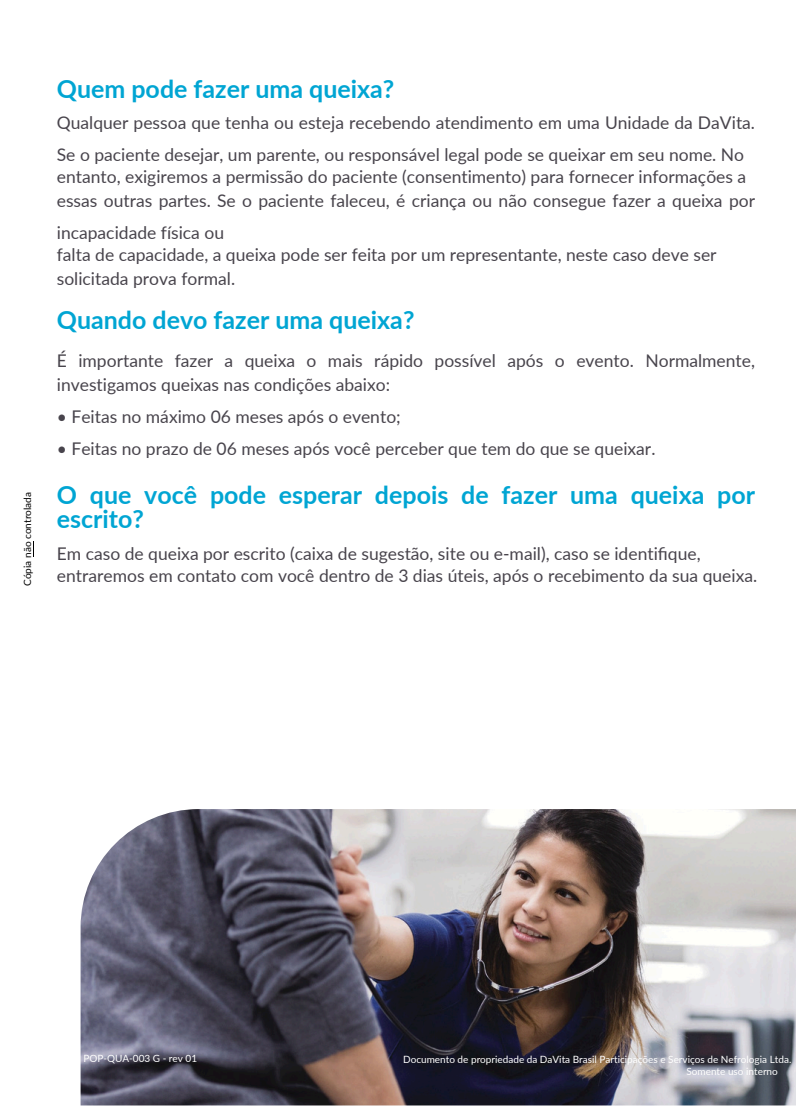
<style>
.page{position:relative;width:796px;height:1106px;background:#fff}
.page>*{position:absolute;margin:0;border:0;box-sizing:border-box;transform-origin:0 0}
.t1{font:700 25px/23.5px "Lato";color:#00a5d3}
.t2{font:17.5px/23.5px "Lato";color:#48444c}
.t3{font:10px "Lato";color:#fff}
.t4{font:10px "Lato";color:#000}
</style>
<div class="page">
<img style="left:81px;top:809px;width:715px;height:296px">
<svg style="left:33px;top:541px;width:1px;height:15px"></svg>
<p class="t4" style="left:21px;top:586px;width:95px;rotate:-90deg">Cópia não controlada</p>
<h2 class="t1" style="left:57px;top:77px;width:339px">Quem pode fazer uma queixa?</h2>
<h2 class="t2" style="left:57px;top:106px;width:700px;line-height:31.9px">Qualquer pessoa que tenha ou esteja recebendo atendimento em uma Unidade da DaVita.<br>Se o paciente desejar, um parente, ou responsável legal pode se queixar em seu nome. No</h2>
<h2 class="t2" style="left:57px;top:165px;width:700px">entanto, exigiremos a permissão do paciente (consentimento) para fornecer informações a essas outras partes. Se o paciente faleceu, é criança ou não consegue fazer a queixa por</h2>
<h2 class="t2" style="left:57px;top:220px;width:661px;line-height:23px">incapacidade física ou<br>falta de capacidade, a queixa pode ser feita por um representante, neste caso deve ser solicitada prova formal.</h2>
<h1 class="t1" style="left:57px;top:307px;width:359px">Quando devo fazer uma queixa?</h1>
<h2 class="t2" style="left:57px;top:349px;width:700px">É importante fazer a queixa o mais rápido possível após o evento. Normalmente, investigamos queixas nas condições abaixo:</h2>
<h2 class="t2" style="left:57px;top:404px;width:345px">• Feitas no máximo 06 meses após o evento;</h2>
<h2 class="t2" style="left:57px;top:436px;width:600px">• Feitas no prazo de 06 meses após você perceber que tem do que se queixar.</h2>
<h1 class="t1" style="left:57px;top:483px;width:700px">O que você pode esperar depois de fazer uma queixa por escrito?</h1>
<h2 class="t2" style="left:57px;top:541px;width:702px;line-height:22.5px">Em caso de queixa por escrito (caixa de sugestão, site ou e-mail), caso se identifique, entraremos em contato com você dentro de 3 dias úteis, após o recebimento da sua queixa.</h2>
<p class="t3" style="left:83px;top:1051px;width:115px">POP-QUA-003 G - rev 01</p>
<p class="t3" style="left:403px;top:1053px;width:390px">Documento de propriedade da DaVita Brasil Participações e Serviços de Nefrologia Ltda.</p>
<p class="t3" style="left:686px;top:1065px;width:93px">Somente uso interno</p>
</div>
